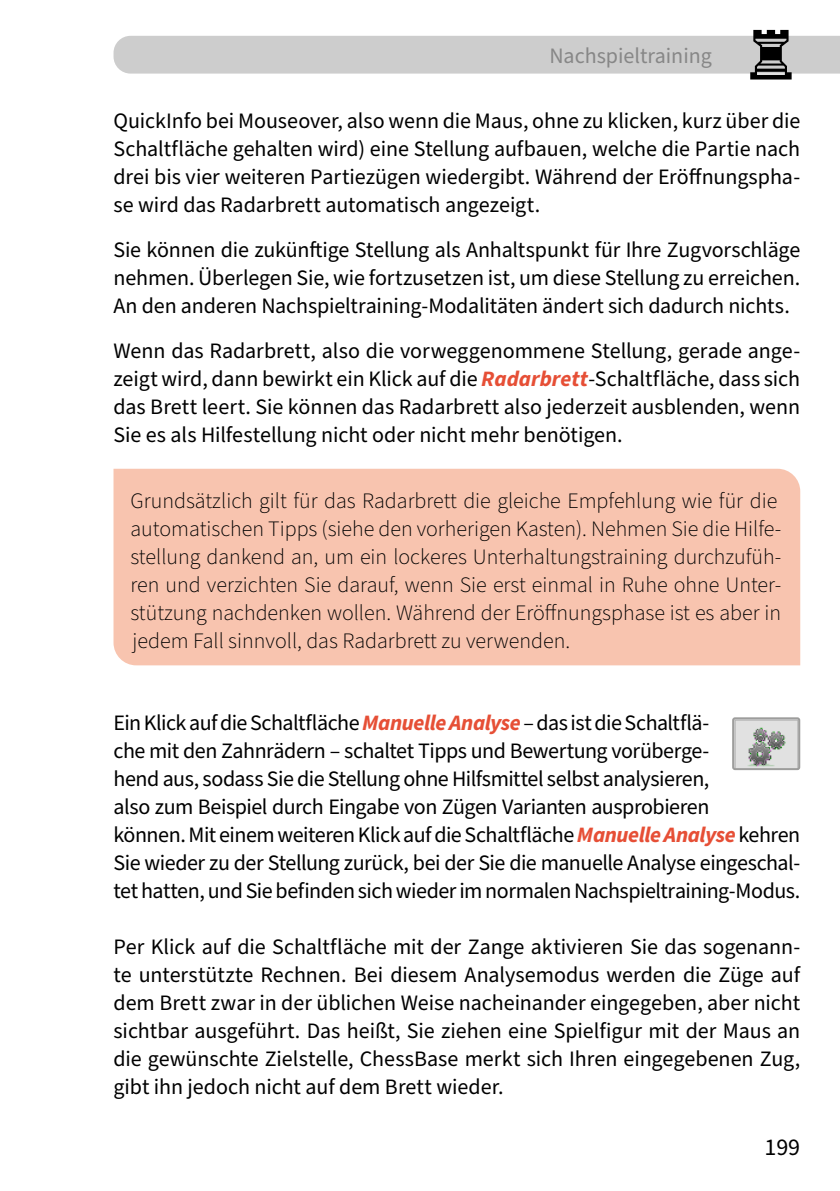
<style>
.page{position:relative;width:840px;height:1191px;background:#fff}
.page>*{position:absolute;margin:0;border:0;box-sizing:border-box;transform-origin:0 0}
.t1{font:24px "Source Sans Pro";color:#000}
.t2{font:22px/28px "Source Sans Pro";letter-spacing:-.02em;color:#000;text-align:justify}
.t3{font:300 22px/28px "Source Sans Pro";color:#000}
.t4{font:22px "Source Sans Pro";color:#878787}
.s1{font-weight:700;font-style:italic;color:#e64f36}
</style>
<div class="page">
<div style="left:113px;top:469px;width:686px;height:196px;background:#f8c4af"></div>
<img style="left:734px;top:717px;width:65px;height:53px">
<div style="left:731px;top:717px;width:68px;height:53px;border:2px solid #9d9d9c;border-radius:2px"></div>
<div style="left:113px;top:36px;width:726px;height:38px;background:#cdcdcd"></div>
<p class="t4" style="left:549px;top:41px;width:164px">Nachspieltraining</p>
<p class="t2" style="left:113px;top:107px;width:688px">QuickInfo bei Mouseover, also wenn die Maus, ohne zu klicken, kurz über die Schaltfläche gehalten wird) eine Stellung aufbauen, welche die Partie nach drei bis vier weiteren Partiezügen wiedergibt. Während der Eröffnungspha&shy;se wird das Radarbrett automatisch angezeigt.</p>
<p class="t2" style="left:113px;top:236px;width:688px">Sie können die zukünftige Stellung als Anhaltspunkt für Ihre Zugvorschläge nehmen. Überlegen Sie, wie fortzusetzen ist, um diese Stellung zu erreichen.<br>An den anderen Nachspieltraining-Modalitäten ändert sich dadurch nichts.</p>
<p class="t2" style="left:113px;top:337px;width:687px">Wenn das Radarbrett, also die vorweggenommene Stellung, gerade ange&shy;zeigt wird, dann bewirkt ein Klick auf die <span class="s1">Radarbrett</span>-Schaltfläche, dass sich das Brett leert. Sie können das Radarbrett also jederzeit ausblenden, wenn Sie es als Hilfestellung nicht oder nicht mehr benötigen.</p>
<p class="t3" style="left:130px;top:488px;width:652px">Grundsätzlich gilt für das Radarbrett die gleiche Empfehlung wie für die automatischen Tipps (siehe den vorherigen Kasten). Nehmen Sie die Hilfe&shy;stellung dankend an, um ein lockeres Unterhaltungstraining durchzufüh&shy;ren und verzichten Sie darauf, wenn Sie erst einmal in Ruhe ohne Unter&shy;stützung nachdenken wollen. Während der Eröffnungsphase ist es aber in jedem Fall sinnvoll, das Radarbrett zu verwenden.</p>
<p class="t2" style="left:113px;top:709px;width:688px;text-align:left">Ein Klick auf die Schaltfläche <span class="s1">Manuelle Analyse</span> – das ist die Schaltflä-<br>che mit den Zahnrädern – schaltet Tipps und Bewertung vorüberge-<br>hend aus, sodass Sie die Stellung ohne Hilfsmittel selbst analysieren,<br>also zum Beispiel durch Eingabe von Zügen Varianten ausprobieren<br>können. Mit einem weiteren Klick auf die Schaltfläche <span class="s1">Manuelle Analyse</span> kehren Sie wieder zu der Stellung zurück, bei der Sie die manuelle Analyse eingeschal&shy;tet hatten, und Sie befinden sich wieder im normalen Nachspieltraining-Modus.</p>
<p class="t2" style="left:113px;top:933px;width:688px">Per Klick auf die Schaltfläche mit der Zange aktivieren Sie das sogenann&shy;te unterstützte Rechnen. Bei diesem Analysemodus werden die Züge auf dem Brett zwar in der üblichen Weise nacheinander eingegeben, aber nicht sichtbar ausgeführt. Das heißt, Sie ziehen eine Spielfigur mit der Maus an die gewünschte Zielstelle, ChessBase merkt sich Ihren eingegebenen Zug, gibt ihn jedoch nicht auf dem Brett wieder.</p>
<p class="t1" style="left:764px;top:1131px;width:37px">199</p>
</div>
